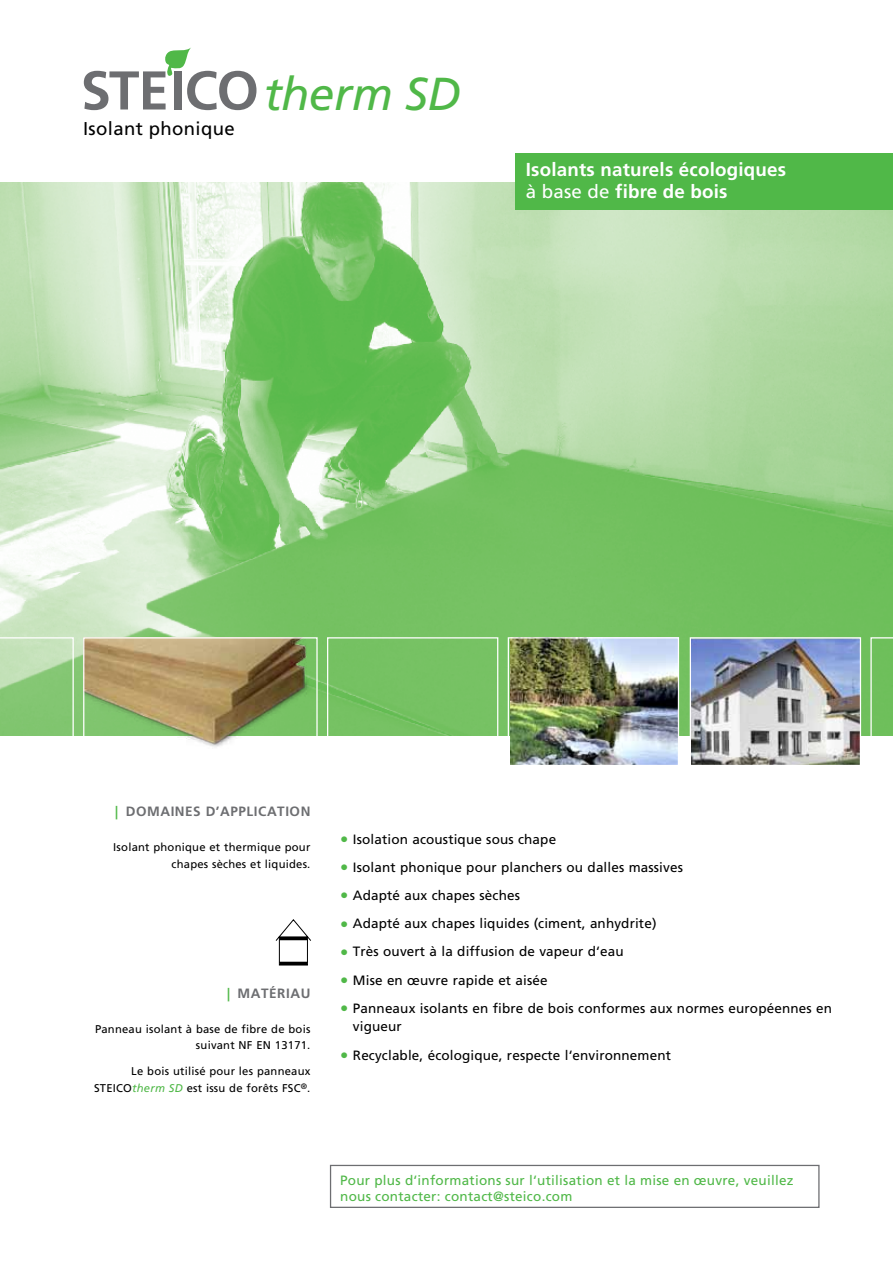
<style>
.page{position:relative;width:893px;height:1263px;background:#fff}
.page>*{position:absolute;margin:0;border:0;box-sizing:border-box;transform-origin:0 0}
.t1{font:italic 46.2px "Frutiger";letter-spacing:-.01em;color:#50b848}
.t2{font:700 18.75px/22.5px "Frutiger";letter-spacing:.01em;color:#fff}
.t3{font:18.6px "Frutiger";letter-spacing:.02em;color:#000}
.t4{font:13.5px/18.8px "Frutiger";letter-spacing:.01em;color:#000}
.t5{font:13.5px/16.2px "Frutiger";letter-spacing:.02em;color:#50b848}
.t6{font:700 13.5px "Frutiger";letter-spacing:.04em;color:#6d6e71}
.t7{font:11.25px/16.5px "Frutiger";letter-spacing:.02em;color:#000;text-align:right}
.s1{font-weight:400}
.s2{color:#50b848}
.s3{font-style:italic;color:#50b848}
.s4{font-weight:700;font-size:16.5px;color:#50b848}
</style>
<div class="page">
<img style="left:0;top:183px;width:893px;height:553px">
<img style="left:85px;top:639px;width:231px;height:108px">
<div style="left:83px;top:637px;width:235px;height:129px;border:1px solid #fff"></div>
<div style="left:327px;top:637px;width:171px;height:129px;border:1px solid #fff"></div>
<svg style="left:0;top:637px;width:74px;height:99px;background:#9dd18f"></svg>
<img style="left:510px;top:639px;width:167px;height:125px">
<div style="left:508px;top:637px;width:171px;height:129px;border:1px solid #fff"></div>
<svg style="left:870px;top:637px;width:23px;height:99px;background:#77c366"></svg>
<img style="left:692px;top:639px;width:167px;height:125px">
<div style="left:690px;top:637px;width:171px;height:129px;border:1px solid #fff"></div>
<svg style="left:84px;top:47px;width:172px;height:63px"></svg>
<svg style="left:275px;top:919px;width:36px;height:47px"></svg>
<hr style="left:279px;top:937px;width:28px;height:3px;background:#000">
<hr style="left:279px;top:962px;width:28px;height:3px;background:#000">
<div style="left:330px;top:1165px;width:489px;height:43px;border:1px solid #6d6e71"></div>
<div style="left:516px;top:153px;width:377px;height:57px;background:#50b848"></div>
<h3 class="t3" style="left:83px;top:118px;width:153px">Isolant phonique</h3>
<h1 class="t1" style="left:264px;top:67px;width:198px">therm SD</h1>
<h2 class="t2" style="left:526px;top:158px;width:262px">Isolants naturels écologiques <span class="s1">à base de</span> fibre de bois</h2>
<p class="t6" style="left:115px;top:804px;width:197px"><span class="s2">|</span> Domaines d’application</p>
<p class="t7" style="left:113px;top:839px;width:199px">Isolant phonique et thermique pour chapes sèches et liquides.</p>
<p class="t6" style="left:227px;top:985px;width:85px"><span class="s2">|</span> Matériau</p>
<p class="t7" style="left:95px;top:1021px;width:217px">Panneau isolant à base de fibre de bois suivant NF EN 13171.</p>
<p class="t7" style="left:94px;top:1063px;width:218px">Le bois utilisé pour les panneaux<br>STEICO<span class="s3">therm SD</span> est issu de forêts FSC<sup>®</sup>.</p>
<p class="t4" style="left:340px;top:830px;width:217px"><span class="s4">•</span> Isolation acoustique sous chape</p>
<p class="t4" style="left:340px;top:858px;width:344px"><span class="s4">•</span> Isolant phonique pour planchers ou dalles massives</p>
<p class="t4" style="left:340px;top:886px;width:181px"><span class="s4">•</span> Adapté aux chapes sèches</p>
<p class="t4" style="left:340px;top:914px;width:318px"><span class="s4">•</span> Adapté aux chapes liquides (ciment, anhydrite)</p>
<p class="t4" style="left:340px;top:942px;width:285px"><span class="s4">•</span> Très ouvert à la diffusion de vapeur d‘eau</p>
<p class="t4" style="left:340px;top:970px;width:209px"><span class="s4">•</span> Mise en œuvre rapide et aisée</p>
<p class="t4" style="left:353px;top:999px;width:480px;text-indent:-13px"><span class="s4">•</span> Panneaux isolants en fibre de bois conformes aux normes européennes en vigueur</p>
<p class="t4" style="left:340px;top:1045px;width:332px"><span class="s4">•</span> Recyclable, écologique, respecte l‘environnement</p>
<p class="t5" style="left:340px;top:1172px;width:455px">Pour plus d‘informations sur l‘utilisation et la mise en œuvre, veuillez nous contacter: contact@steico.com</p>
</div>
